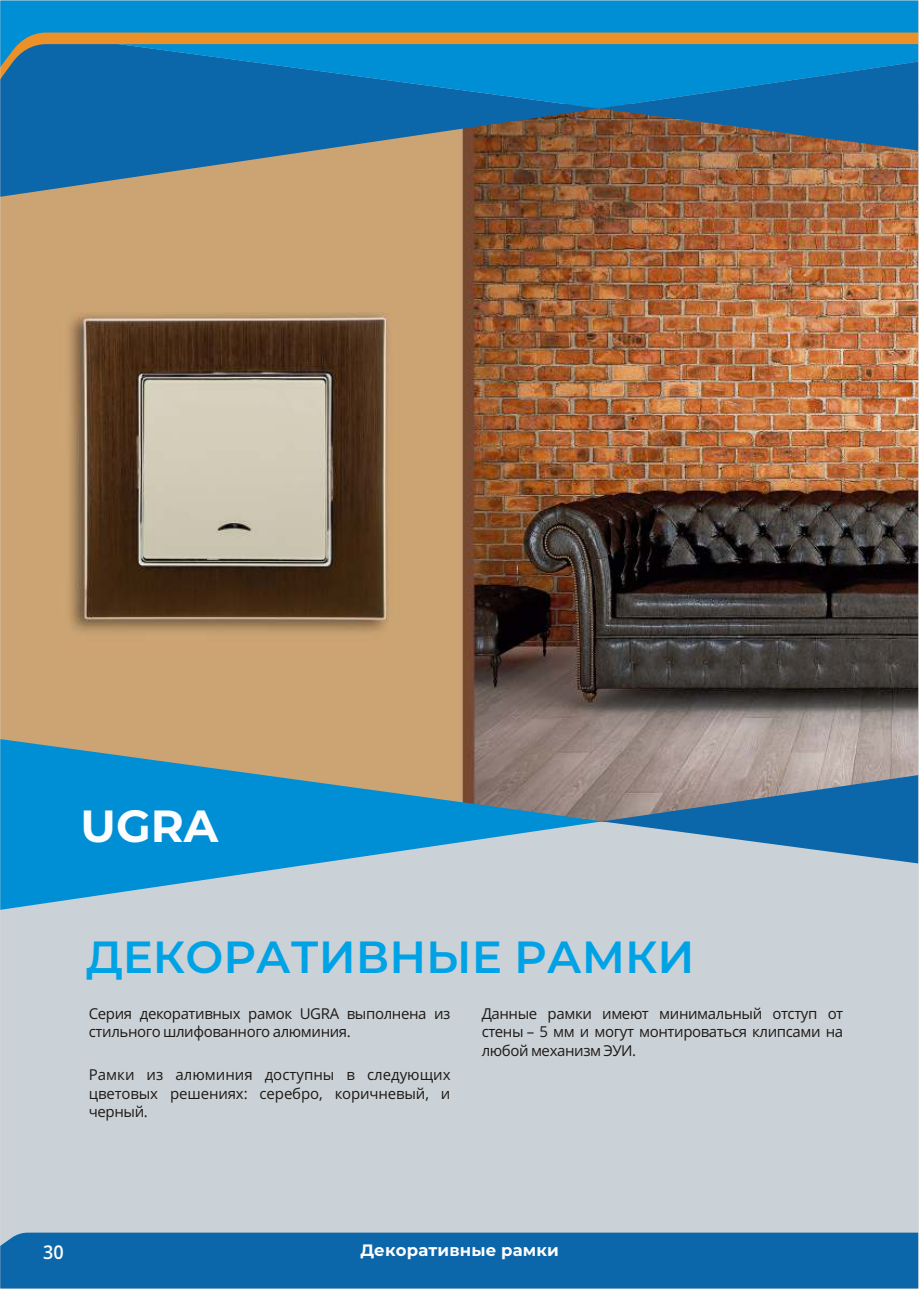
<style>
.page{position:relative;width:919px;height:1289px;background:#fff}
.page>*{position:absolute;margin:0;border:0;box-sizing:border-box;transform-origin:0 0}
.t1{font:600 45px "Montserrat";color:#00a2e6}
.t2{font:700 45px "Montserrat";color:#fafcfe}
.t3{font:600 18.9px "Open Sans";color:#fefefe;scale:.95 1}
.t4{font:700 16.5px "Montserrat";letter-spacing:.01em;color:#fefefe}
.t5{font:15px/18.5px "Open Sans";letter-spacing:-.025em;color:#1e1a16;text-align:justify}
</style>
<div class="page">
<div style="left:0;top:0;width:918px;height:1288px;background:#cbd2d7"></div>
<img style="left:2px;top:151px;width:914px;height:624px">
<svg style="left:2px;top:80px;width:597px;height:117px"></svg>
<svg style="left:13px;top:80px;width:586px;height:29px;fill:#0b66aa"></svg>
<svg style="left:599px;top:80px;width:317px;height:71px"></svg>
<svg style="left:2px;top:739px;width:600px;height:170px;fill:#008ed4"></svg>
<svg style="left:602px;top:775px;width:314px;height:88px"></svg>
<svg style="left:2px;top:68px;width:914px;height:12px;fill:#008ed4"></svg>
<svg style="left:2px;top:2px;width:914px;height:66px;fill:#008ed4"></svg>
<div style="left:2px;top:1232px;width:914px;height:54px;background:#0b66aa"></div>
<h1 class="t2" style="left:81px;top:798px;width:139px">UGRA</h1>
<h1 class="t1" style="left:86px;top:929px;width:610px">ДЕКОРАТИВНЫЕ РАМКИ</h1>
<p class="t5" style="left:89px;top:1005px;width:363px">Серия декоративных рамок UGRA выполнена из стильного шлифованного алюминия.</p>
<p class="t5" style="left:89px;top:1066px;width:363px">Рамки из алюминия доступны в следующих цветовых решениях: серебро, коричневый, и черный.</p>
<p class="t5" style="left:481px;top:1005px;width:363px">Данные рамки имеют минимальный отступ от стены – 5 мм и могут монтироваться клипсами на любой механизм ЭУИ.</p>
<p class="t3" style="left:43px;top:1244px;width:23px">30</p>
<p class="t4" style="left:360px;top:1239px;width:200px">Декоративные рамки</p>
</div>
